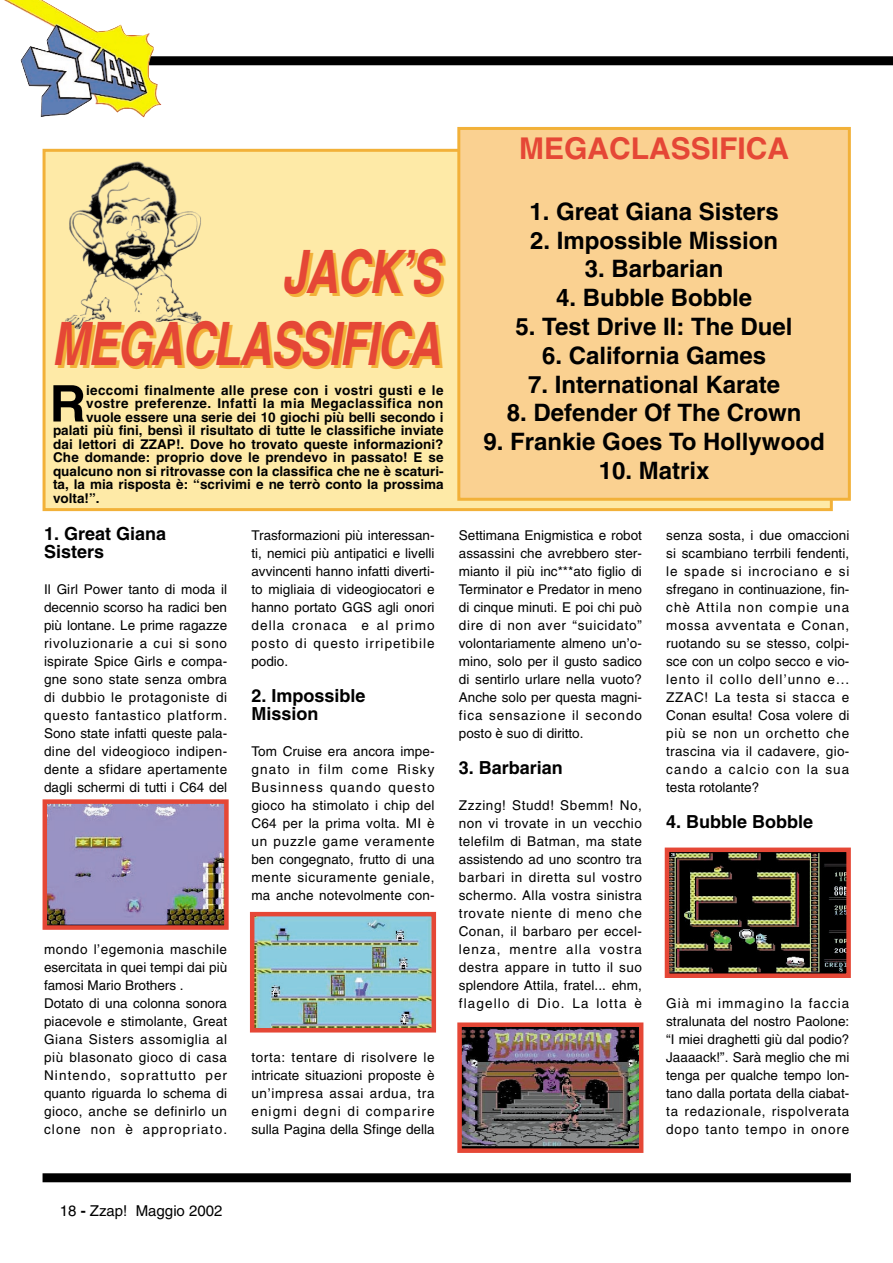
<style>
.page{position:relative;width:893px;height:1263px;background:#fff}
.page>*{position:absolute;margin:0;border:0;box-sizing:border-box;transform-origin:0 0}
.t1{font:italic 700 60px/72px "Helvetica";letter-spacing:-.03em;color:#e54736;text-align:right;scale:.75 1}
.t2{font:700 50.55px "Helvetica";color:#000}
.t3{font:700 30px "Helvetica";color:#e54736}
.t4{font:700 24px "Helvetica";color:#000}
.t5{font:700 18px/18px "Helvetica";color:#000}
.t6{font:15px "Helvetica";color:#000}
.t7{font:13.5px/18px "Helvetica";letter-spacing:.035em;color:#000;text-align:justify}
.t8{font:700 13.5px "Helvetica";color:#000}
.t9{font:700 13.5px "Helvetica";letter-spacing:.03em;color:#000}
.t10{font:700 13.5px "Helvetica";letter-spacing:.025em;color:#000}
.s1{font-weight:700}
</style>
<div class="page">
<div style="left:44px;top:150px;width:787px;height:360px;background:#feeaa7"></div>
<img style="left:65px;top:161px;width:137px;height:169px">
<div style="left:43px;top:149px;width:789px;height:362px;border:3px solid #f2b139"></div>
<div style="left:43px;top:56px;width:849px;height:9px;background:#000"></div>
<div style="left:43px;top:1173px;width:807px;height:9px;background:#000"></div>
<img style="left:4px;top:0;width:158px;height:118px">
<div style="left:459px;top:128px;width:390px;height:371px;background:#fad191"></div>
<div style="left:457px;top:127px;width:393px;height:374px;border:3px solid #f2b139"></div>
<img style="left:48px;top:804px;width:176px;height:121px">
<div style="left:43px;top:799px;width:186px;height:131px;border:4px solid #e54736"></div>
<img style="left:255px;top:917px;width:176px;height:111px">
<div style="left:250px;top:912px;width:186px;height:121px;border:4px solid #e54736"></div>
<img style="left:462px;top:1027px;width:176px;height:121px">
<div style="left:457px;top:1022px;width:186px;height:131px;border:4px solid #e54736"></div>
<img style="left:669px;top:853px;width:176px;height:120px">
<div style="left:664px;top:848px;width:186px;height:130px;border:4px solid #e54736"></div>
<h3 class="t3" style="left:519px;top:138px;width:271px">MEGACLASSIFICA</h3>
<h1 class="t1" style="left:52px;top:242px;width:520px">JACK’S<br>MEGACLASSIFICA</h1>
<h2 class="t2" style="left:50px;top:385px;width:38px">R</h2>
<p class="t10" style="left:86px;top:385px;width:359px">ieccomi finalmente alle prese con i vostri gusti e le</p>
<p class="t9" style="left:86px;top:398px;width:359px">vostre preferenze. Infatti la mia Megaclassifica non</p>
<p class="t8" style="left:86px;top:412px;width:359px">vuole essere una serie dei 10 giochi più belli secondo i</p>
<p class="t8" style="left:53px;top:425px;width:392px">palati più fini, bensì il risultato di tutte le classifiche inviate</p>
<p class="t8" style="left:53px;top:439px;width:392px">dai lettori di ZZAP!. Dove ho trovato queste informazioni?</p>
<p class="t8" style="left:53px;top:452px;width:392px">Che domande: proprio dove le prendevo in passato! E se</p>
<p class="t8" style="left:53px;top:466px;width:392px">qualcuno non si ritrovasse con la classifica che ne è scaturi-</p>
<p class="t8" style="left:53px;top:479px;width:392px">ta, la mia risposta è: “scrivimi e ne terrò conto la prossima</p>
<p class="t8" style="left:53px;top:493px;width:48px">volta!”.</p>
<h3 class="t5" style="left:44px;top:526px;width:124px">1. Great Giana<br>Sisters</h3>
<p class="t7" style="left:44px;top:582px;width:185px">Il Girl Power tanto di moda il decennio scorso ha radici ben più lontane. Le prime ragazze rivoluzionarie a cui si sono ispirate Spice Girls e compa&shy;gne sono state senza ombra di dubbio le protagoniste di questo fantastico platform.<br>Sono state infatti queste pala&shy;dine del videogioco indipen&shy;dente a sfidare apertamente dagli schermi di tutti i C64 del</p>
<p class="t7" style="left:44px;top:942px;width:185px;text-align:left">mondo l’egemonia maschile esercitata in quei tempi dai più famosi Mario Brothers .<br>Dotato di una colonna sonora piacevole e stimolante, Great<br>Giana Sisters assomiglia al più blasonato gioco di casa<br>Nintendo, soprattutto per quanto riguarda lo schema di gioco, anche se definirlo un clone non è appropriato.</p>
<p class="t7" style="left:251px;top:528px;width:185px">Trasformazioni più interessan&shy;ti, nemici più antipatici e livelli avvincenti hanno infatti diverti&shy;to migliaia di videogiocatori e hanno portato GGS agli onori della cronaca e al primo posto di questo irripetibile podio.</p>
<h3 class="t5" style="left:251px;top:688px;width:116px">2. Impossible<br>Mission</h3>
<p class="t7" style="left:251px;top:744px;width:185px">Tom Cruise era ancora impe&shy;gnato in film come Risky Businness quando questo gioco ha stimolato i chip del C64 per la prima volta. MI è un puzzle game veramente ben congegnato, frutto di una mente sicuramente geniale, ma anche notevolmente con-</p>
<p class="t7" style="left:251px;top:1050px;width:185px">torta: tentare di risolvere le intricate situazioni proposte è un’impresa assai ardua, tra enigmi degni di comparire sulla Pagina della Sfinge della</p>
<h3 class="t4" style="left:529px;top:203px;width:251px">1. Great Giana Sisters</h3>
<h3 class="t4" style="left:530px;top:231px;width:249px">2. Impossible Mission</h3>
<h3 class="t4" style="left:584px;top:260px;width:140px">3. Barbarian</h3>
<h3 class="t4" style="left:556px;top:289px;width:197px">4. Bubble Bobble</h3>
<h3 class="t4" style="left:515px;top:318px;width:278px">5. Test Drive II: The Duel</h3>
<h3 class="t4" style="left:542px;top:347px;width:226px">6. California Games</h3>
<h3 class="t4" style="left:528px;top:375px;width:254px">7. International Karate</h3>
<h3 class="t4" style="left:506px;top:404px;width:296px">8. Defender Of The Crown</h3>
<h3 class="t4" style="left:483px;top:433px;width:342px">9. Frankie Goes To Hollywood</h3>
<h3 class="t4" style="left:598px;top:462px;width:112px">10. Matrix</h3>
<p class="t7" style="left:459px;top:528px;width:185px">Settimana Enigmistica e robot assassini che avrebbero ster&shy;mianto il più inc***ato figlio di Terminator e Predator in meno di cinque minuti. E poi chi può dire di non aver “suicidato” volontariamente almeno un’o&shy;mino, solo per il gusto sadico di sentirlo urlare nella vuoto?<br>Anche solo per questa magni&shy;fica sensazione il secondo posto è suo di diritto.</p>
<h3 class="t5" style="left:459px;top:760px;width:106px">3. Barbarian</h3>
<p class="t7" style="left:459px;top:798px;width:185px">Zzzing! Studd! Sbemm! No, non vi trovate in un vecchio telefilm di Batman, ma state assistendo ad uno scontro tra barbari in diretta sul vostro schermo. Alla vostra sinistra trovate niente di meno che Conan, il barbaro per eccel&shy;lenza, mentre alla vostra destra appare in tutto il suo splendore Attila, fratel... ehm, flagello di Dio. La lotta è</p>
<p class="t7" style="left:666px;top:528px;width:185px">senza sosta, i due omaccioni si scambiano terrbili fendenti, le spade si incrociano e si sfregano in continuazione, fin&shy;chè Attila non compie una mossa avventata e Conan, ruotando su se stesso, colpi&shy;sce con un colpo secco e vio&shy;lento il collo dell’unno e...<br>ZZAC! La testa si stacca e Conan esulta! Cosa volere di più se non un orchetto che trascina via il cadavere, gio&shy;cando a calcio con la sua testa rotolante?</p>
<h3 class="t5" style="left:666px;top:814px;width:148px">4. Bubble Bobble</h3>
<p class="t7" style="left:666px;top:996px;width:185px">Già mi immagino la faccia stralunata del nostro Paolone: “I miei draghetti giù dal podio?<br>Jaaaack!”. Sarà meglio che mi tenga per qualche tempo lon&shy;tano dalla portata della ciabat&shy;ta redazionale, rispolverata dopo tanto tempo in onore</p>
<p class="t6" style="left:60px;top:1205px;width:164px">18 <span class="s1">-</span> Zzap! Maggio 2002</p>
</div>
